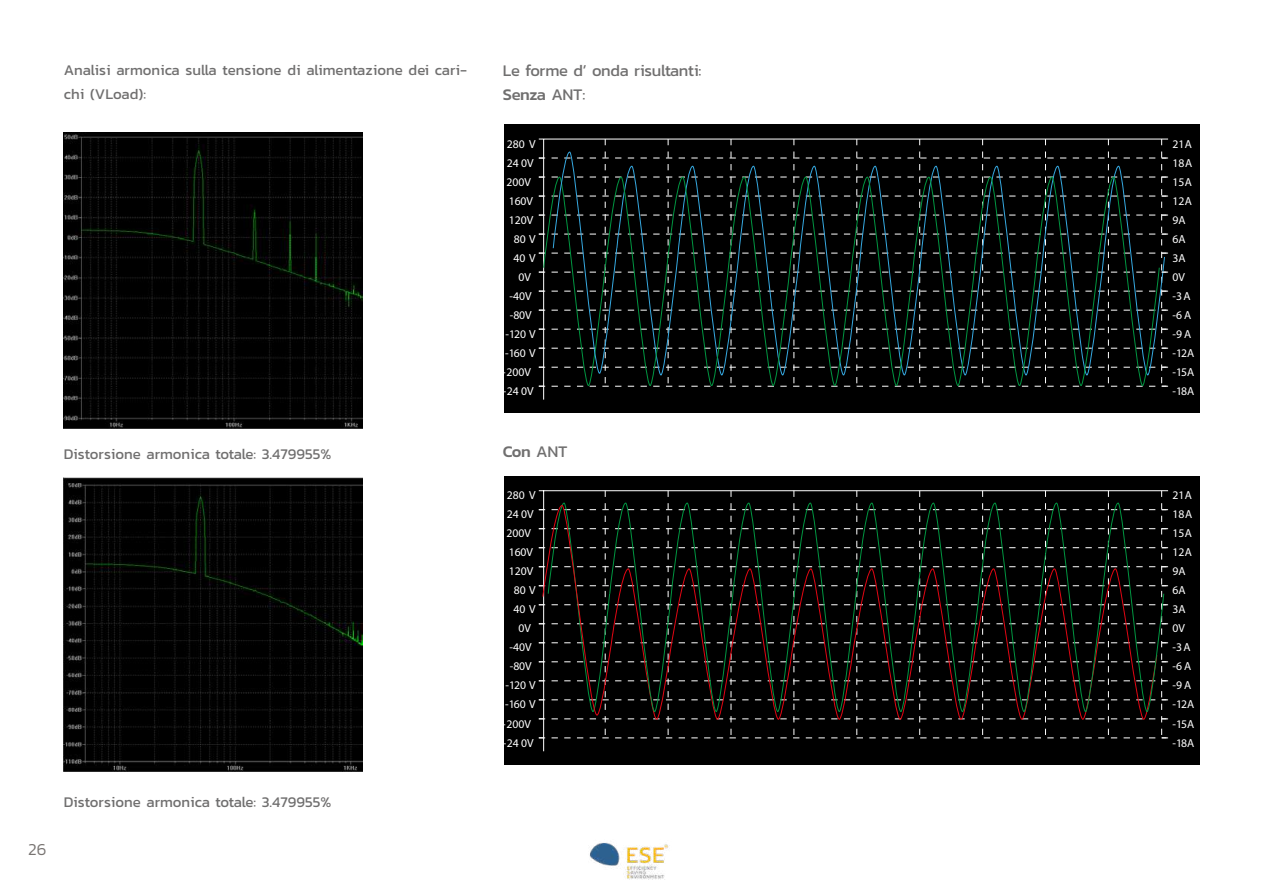
<style>
.page{position:relative;width:1263px;height:893px;background:#fff}
.page>*{position:absolute;margin:0;border:0;box-sizing:border-box;transform-origin:0 0}
.t1{font:300 16.95px "Kanit";color:#787472}
.t2{font:16.5px/24px "Kanit";letter-spacing:-.02em;color:#706f6f}
.t3{font:500 16.5px "Kanit";color:#706f6f}
.t4{font:15px/24px "Kanit";color:#706f6f}
.t5{font:11.7px/19px "Myriad Pro";color:#fff}
.s1{font-weight:500}
.s2{font-weight:400}
</style>
<div class="page">
<img style="left:589px;top:842px;width:80px;height:38px">
<img style="left:64px;top:133px;width:298px;height:295px">
<img style="left:64px;top:477px;width:298px;height:294px">
<div style="left:504px;top:124px;width:695px;height:289px;background:#000"></div>
<hr style="left:543px;top:139px;width:1px;height:261px;background:#fff">
<svg style="left:539px;top:139px;width:629px;height:248px"></svg>
<div style="left:504px;top:476px;width:695px;height:288px;background:#000"></div>
<hr style="left:543px;top:491px;width:1px;height:260px;background:#fff">
<hr style="left:539px;top:490px;width:629px;height:1px;background:#fff">
<svg style="left:539px;top:491px;width:629px;height:248px"></svg>
<svg style="left:612px;top:712px;width:545px;height:8px"></svg>
<svg style="left:609px;top:502px;width:556px;height:210px"></svg>
<p class="t4" style="left:64px;top:58px;width:405px">Analisi armonica sulla tensione di alimentazione dei cari&shy;chi (VLoad):</p>
<p class="t4" style="left:64px;top:442px;width:269px">Distorsione armonica totale: 3.479955%</p>
<h1 class="t1" style="left:28px;top:837px;width:20px">26</h1>
<p class="t4" style="left:64px;top:790px;width:269px">Distorsione armonica totale: 3.479955%</p>
<h2 class="t2" style="left:503px;top:58px;width:200px">Le forme d’ onda risultanti:<br><span class="s1">Senza</span> ANT:</h2>
<p class="t5" style="left:507px;top:134px;width:30px">280 V</p>
<p class="t5" style="left:507px;top:153px;width:28px">24 0V</p>
<p class="t5" style="left:506px;top:172px;width:26px">200V</p>
<p class="t5" style="left:509px;top:191px;width:26px">160V</p>
<p class="t5" style="left:509px;top:210px;width:26px">120V</p>
<p class="t5" style="left:514px;top:229px;width:23px">80 V</p>
<p class="t5" style="left:514px;top:248px;width:24px">40 V</p>
<p class="t5" style="left:518px;top:267px;width:14px">0V</p>
<p class="t5" style="left:509px;top:286px;width:24px">-40V</p>
<p class="t5" style="left:510px;top:305px;width:24px">-80V</p>
<p class="t5" style="left:505px;top:324px;width:32px">-120 V</p>
<p class="t5" style="left:505px;top:343px;width:32px">-160 V</p>
<p class="t5" style="left:502px;top:362px;width:30px">-200V</p>
<p class="t5" style="left:503px;top:381px;width:33px">-24 0V</p>
<h2 class="t3" style="left:503px;top:439px;width:66px">Con <span class="s2">ANT</span></h2>
<p class="t5" style="left:507px;top:486px;width:30px">280 V</p>
<p class="t5" style="left:507px;top:505px;width:28px">24 0V</p>
<p class="t5" style="left:506px;top:524px;width:26px">200V</p>
<p class="t5" style="left:509px;top:543px;width:26px">160V</p>
<p class="t5" style="left:509px;top:562px;width:26px">120V</p>
<p class="t5" style="left:514px;top:581px;width:23px">80 V</p>
<p class="t5" style="left:514px;top:600px;width:24px">40 V</p>
<p class="t5" style="left:518px;top:619px;width:14px">0V</p>
<p class="t5" style="left:509px;top:638px;width:24px">-40V</p>
<p class="t5" style="left:510px;top:657px;width:24px">-80V</p>
<p class="t5" style="left:505px;top:676px;width:32px">-120 V</p>
<p class="t5" style="left:505px;top:695px;width:32px">-160 V</p>
<p class="t5" style="left:502px;top:714px;width:30px">-200V</p>
<p class="t5" style="left:503px;top:733px;width:33px">-24 0V</p>
<p class="t5" style="left:1172px;top:134px;width:21px">21A</p>
<p class="t5" style="left:1172px;top:153px;width:21px">18A</p>
<p class="t5" style="left:1172px;top:172px;width:21px">15A</p>
<p class="t5" style="left:1172px;top:191px;width:21px">12A</p>
<p class="t5" style="left:1172px;top:210px;width:15px">9A</p>
<p class="t5" style="left:1172px;top:229px;width:15px">6A</p>
<p class="t5" style="left:1172px;top:248px;width:15px">3A</p>
<p class="t5" style="left:1172px;top:267px;width:23px">0V -3A -6A -9A -12A -15A -18A</p>
<p class="t5" style="left:1172px;top:486px;width:21px">21A</p>
<p class="t5" style="left:1172px;top:505px;width:21px">18A</p>
<p class="t5" style="left:1172px;top:524px;width:21px">15A</p>
<p class="t5" style="left:1172px;top:543px;width:21px">12A</p>
<p class="t5" style="left:1172px;top:562px;width:15px">9A</p>
<p class="t5" style="left:1172px;top:581px;width:15px">6A</p>
<p class="t5" style="left:1172px;top:600px;width:15px">3A</p>
<p class="t5" style="left:1172px;top:619px;width:23px">0V -3A -6A -9A -12A -15A -18A</p>
</div>
